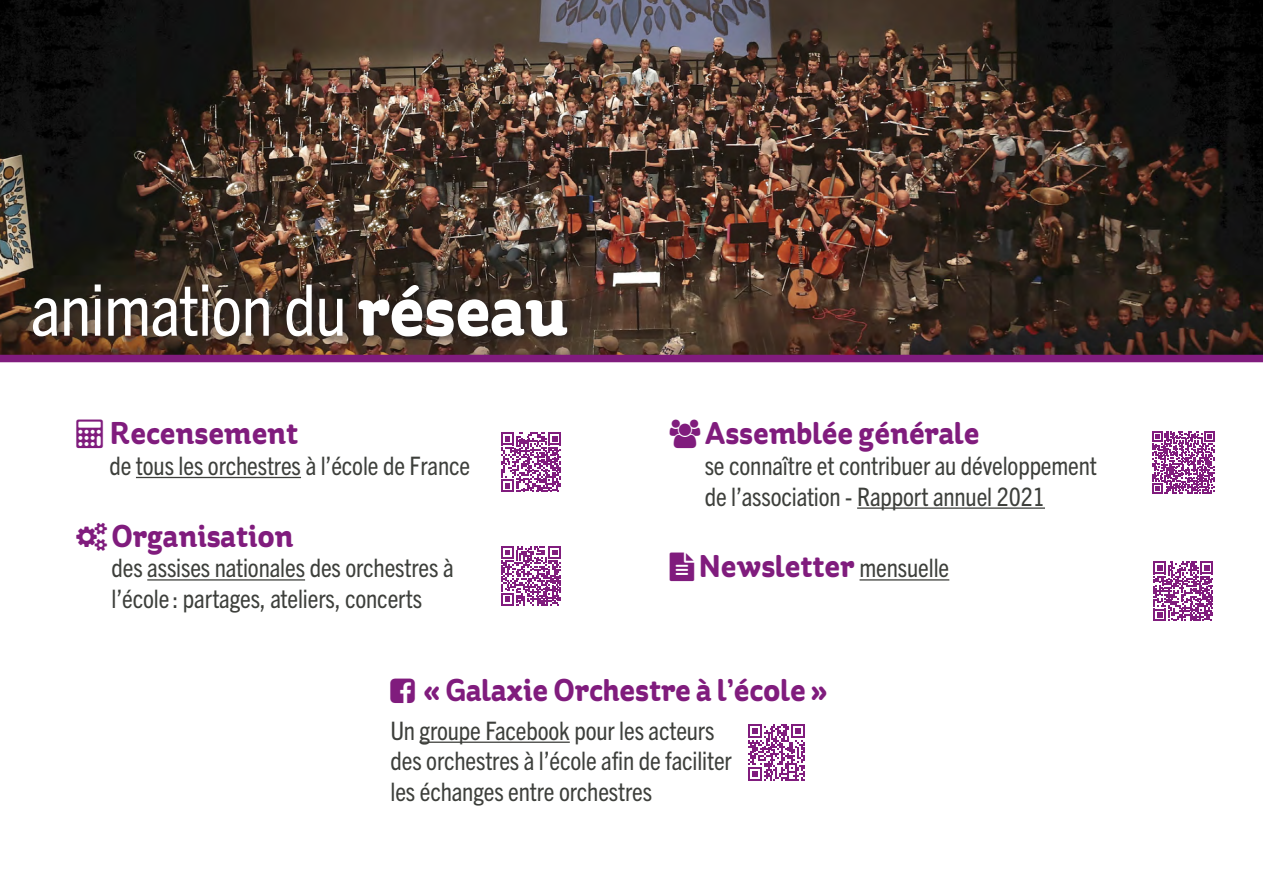
<style>
.page{position:relative;width:1263px;height:893px;background:#fff}
.page>*{position:absolute;margin:0;border:0;box-sizing:border-box;transform-origin:0 0}
.TITRE_1{font:condensed 71.25px "Trade Gothic Next LT Pro";letter-spacing:-.01em;color:#fff}
.ttx{font:700 31.5px "St Ryde W03";letter-spacing:-.005em;color:#801c7d}
.ttx-2{font:condensed 25.5px/30.6px "Trade Gothic Next LT Pro";letter-spacing:-.005em;color:#3d3f3b}
.s1{font-family:"St Ryde W03";font-weight:700;font-stretch:normal}
.s2{font-family:"Trade Gothic Next LT Pro";font-weight:400;font-stretch:condensed;font-size:25.5px;color:#3d3f3b}
</style>
<div class="page">
<img style="left:0;top:0;width:1263px;height:355px">
<hr style="left:136px;top:477px;width:165px;height:1px;background:#3d3f3b">
<hr style="left:147px;top:579px;width:158px;height:2px;background:#3d3f3b">
<hr style="left:857px;top:507px;width:188px;height:2px;background:#3d3f3b">
<hr style="left:859px;top:579px;width:90px;height:2px;background:#3d3f3b">
<div style="left:28px;top:279px;width:550px;height:68px;background:#231f20;opacity:.75"></div>
<div style="left:0;top:355px;width:1263px;height:7px;background:#801c7d"></div>
<svg style="left:501px;top:432px;width:60px;height:60px"></svg>
<svg style="left:1152px;top:431px;width:62px;height:62px"></svg>
<svg style="left:1153px;top:561px;width:60px;height:60px"></svg>
<svg style="left:501px;top:546px;width:60px;height:60px"></svg>
<hr style="left:420px;top:742px;width:150px;height:1px;background:#3d3f3b">
<svg style="left:748px;top:724px;width:56px;height:56px"></svg>
<p class="TITRE_1" style="left:31px;top:261px;width:539px">animation du <span class="s1">réseau</span></p>
<p class="ttx" style="left:109px;top:415px;width:190px">Recensement</p>
<p class="ttx-2" style="left:109px;top:449px;width:362px">de tous les orchestres à l’école de France</p>
<p class="ttx" style="left:111px;top:517px;width:184px">Organisation</p>
<p class="ttx-2" style="left:111px;top:551px;width:344px">des assises nationales des orchestres à l’école : partages, ateliers, concerts</p>
<p class="ttx" style="left:705px;top:415px;width:276px">Assemblée générale</p>
<p class="ttx-2" style="left:705px;top:449px;width:394px">se connaître et contribuer au développement de l’association - Rapport annuel 2021</p>
<p class="ttx" style="left:699px;top:548px;width:252px">Newsletter <span class="s2">mensuelle</span></p>
<p class="ttx" style="left:424px;top:671px;width:405px">« Galaxie Orchestre à l’école »</p>
<p class="ttx-2" style="left:390px;top:713px;width:343px">Un groupe Facebook pour les acteurs des orchestres à l’école afin de faciliter les échanges entre orchestres</p>
</div>
